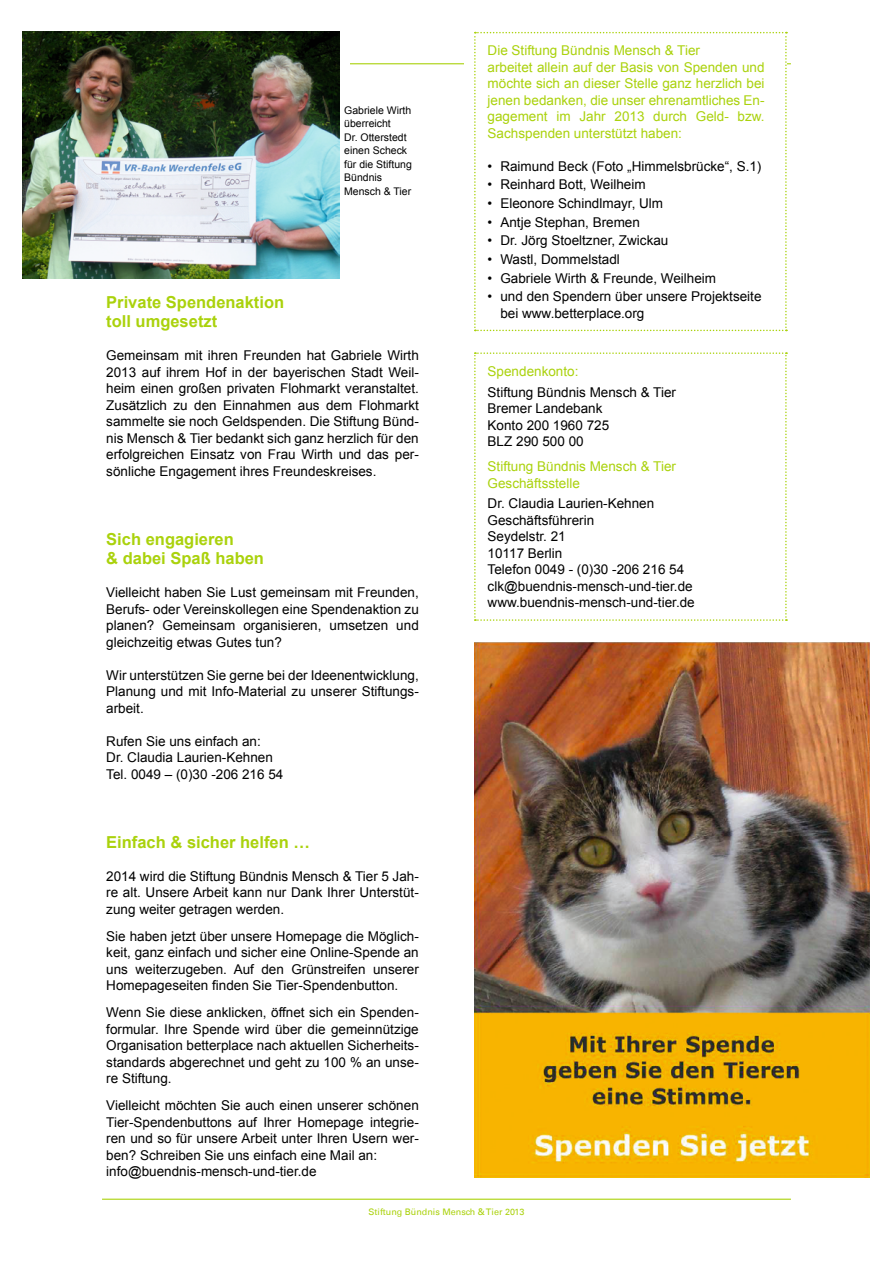
<style>
.page{position:relative;width:893px;height:1263px;background:#fff}
.page>*{position:absolute;margin:0;border:0;box-sizing:border-box;transform-origin:0 0}
.H2__Überschrift_1{font:700 16.5px/19.5px "Arial";color:#aad20c}
.P__Fließtext{font:13.5px/16.5px "Arial";color:#000;text-align:justify}
.P__Fließtext-2{font:13.5px/16.5px "Arial";color:#aad20c;text-align:justify}
.P__Bildunterschrift{font:10.5px/13.5px "Arial";color:#000}
.t1{font:9px "Univers";color:#aad20c}
</style>
<div class="page">
<hr style="left:102px;top:63px;width:689px;height:1px;background:#aad20c">
<hr style="left:102px;top:1198px;width:689px;height:2px;background:#aad20c">
<div style="left:339px;top:51px;width:10px;height:24px;background:#fff"></div>
<div style="left:465px;top:52px;width:10px;height:25px;background:#fff"></div>
<img style="left:23px;top:32px;width:317px;height:247px">
<img style="left:474px;top:642px;width:396px;height:536px">
<svg style="left:474px;top:32px;width:313px;height:299px"></svg>
<svg style="left:474px;top:352px;width:313px;height:269px"></svg>
<p class="P__Bildunterschrift" style="left:344px;top:104px;width:69px">Gabriele Wirth überreicht</p>
<p class="P__Bildunterschrift" style="left:344px;top:131px;width:69px">Dr. Otterstedt einen Scheck für die Stiftung<br>Bündnis<br>Mensch &amp; Tier</p>
<h2 class="H2__Überschrift_1" style="left:106px;top:293px;width:179px">Private Spendenaktion toll umgesetzt</h2>
<p class="P__Fließtext" style="left:106px;top:347px;width:314px">Gemeinsam mit ihren Freunden hat Gabriele Wirth 2013 auf ihrem Hof in der bayerischen Stadt Weil&shy;heim einen großen privaten Flohmarkt veranstaltet.<br>Zusätzlich zu den Einnahmen aus dem Flohmarkt sammelte sie noch Geldspenden. Die Stiftung Bünd&shy;nis Mensch &amp; Tier bedankt sich ganz herzlich für den erfolgreichen Einsatz von Frau Wirth und das per&shy;sönliche Engagement ihres Freundeskreises.</p>
<h2 class="H2__Überschrift_1" style="left:106px;top:530px;width:159px">Sich engagieren<br>&amp; dabei Spaß haben</h2>
<p class="P__Fließtext" style="left:106px;top:584px;width:314px">Vielleicht haben Sie Lust gemeinsam mit Freunden, Berufs- oder Vereinskollegen eine Spendenaktion zu planen? Gemeinsam organisieren, umsetzen und gleichzeitig etwas Gutes tun?</p>
<p class="P__Fließtext" style="left:106px;top:667px;width:314px">Wir unterstützen Sie gerne bei der Ideenentwicklung, Planung und mit Info-Material zu unserer Stiftungs&shy;arbeit.</p>
<p class="P__Fließtext" style="left:106px;top:733px;width:156px">Rufen Sie uns einfach an:</p>
<p class="P__Fließtext" style="left:106px;top:749px;width:168px">Dr. Claudia Laurien-Kehnen</p>
<p class="P__Fließtext" style="left:106px;top:766px;width:179px">Tel. 0049 – (0)30 -206 216 54</p>
<h2 class="H2__Überschrift_1" style="left:106px;top:833px;width:205px">Einfach &amp; sicher helfen …</h2>
<p class="P__Fließtext" style="left:106px;top:868px;width:314px">2014 wird die Stiftung Bündnis Mensch &amp; Tier 5 Jah&shy;re alt. Unsere Arbeit kann nur Dank Ihrer Unterstüt&shy;zung weiter getragen werden.</p>
<p class="P__Fließtext" style="left:106px;top:928px;width:314px">Sie haben jetzt über unsere Homepage die Möglich&shy;keit, ganz einfach und sicher eine Online-Spende an uns weiterzugeben. Auf den Grünstreifen unserer Homepageseiten finden Sie Tier-Spendenbutton.</p>
<p class="P__Fließtext" style="left:106px;top:1004px;width:314px">Wenn Sie diese anklicken, öffnet sich ein Spenden&shy;formular. Ihre Spende wird über die gemeinnützige Organisation betterplace nach aktuellen Sicherheits&shy;standards abgerechnet und geht zu 100 % an unse&shy;re Stiftung.</p>
<p class="P__Fließtext" style="left:106px;top:1097px;width:314px">Vielleicht möchten Sie auch einen unserer schönen Tier-Spendenbuttons auf Ihrer Homepage integrie&shy;ren und so für unsere Arbeit unter Ihren Usern wer&shy;ben? Schreiben Sie uns einfach eine Mail an:</p>
<p class="P__Fließtext" style="left:106px;top:1163px;width:212px">info@buendnis-mensch-und-tier.de</p>
<p class="P__Fließtext-2" style="left:488px;top:42px;width:214px">Die Stiftung Bündnis Mensch &amp; Tier</p>
<p class="P__Fließtext-2" style="left:488px;top:59px;width:279px">arbeitet allein auf der Basis von Spenden und möchte sich an dieser Stelle ganz herzlich bei jenen bedanken, die unser ehrenamtliches En&shy;gagement im Jahr 2013 durch Geld- bzw.<br>Sachspenden unterstützt haben:</p>
<p class="P__Fließtext" style="left:488px;top:158px;width:275px">• Raimund Beck (Foto „Himmelsbrücke“, S.1)</p>
<p class="P__Fließtext" style="left:488px;top:177px;width:160px">• Reinhard Bott, Weilheim</p>
<p class="P__Fließtext" style="left:488px;top:195px;width:177px">• Eleonore Schindlmayr, Ulm</p>
<p class="P__Fließtext" style="left:488px;top:214px;width:154px">• Antje Stephan, Bremen</p>
<p class="P__Fließtext" style="left:488px;top:232px;width:182px">• Dr. Jörg Stoeltzner, Zwickau</p>
<p class="P__Fließtext" style="left:488px;top:251px;width:134px">• Wastl, Dommelstadl</p>
<p class="P__Fließtext" style="left:488px;top:270px;width:230px">• Gabriele Wirth &amp; Freunde, Weilheim</p>
<p class="P__Fließtext" style="left:500px;top:288px;width:263px;text-indent:-13px">• und den Spendern über unsere Projektseite bei www.betterplace.org</p>
<p class="P__Fließtext-2" style="left:488px;top:363px;width:92px">Spendenkonto:</p>
<p class="P__Fließtext" style="left:488px;top:384px;width:190px">Stiftung Bündnis Mensch &amp; Tier</p>
<p class="P__Fließtext" style="left:488px;top:400px;width:116px">Bremer Landebank</p>
<p class="P__Fließtext" style="left:488px;top:417px;width:123px">Konto 200 1960 725</p>
<p class="P__Fließtext" style="left:488px;top:433px;width:98px">BLZ 290 500 00</p>
<p class="P__Fließtext-2" style="left:488px;top:458px;width:190px">Stiftung Bündnis Mensch &amp; Tier<br>Geschäftsstelle</p>
<p class="P__Fließtext" style="left:488px;top:495px;width:168px">Dr. Claudia Laurien-Kehnen</p>
<p class="P__Fließtext" style="left:488px;top:512px;width:108px">Geschäftsführerin</p>
<p class="P__Fließtext" style="left:488px;top:528px;width:80px">Seydelstr. 21</p>
<p class="P__Fließtext" style="left:488px;top:545px;width:76px">10117 Berlin</p>
<p class="P__Fließtext" style="left:488px;top:561px;width:198px">Telefon 0049 - (0)30 -206 216 54</p>
<p class="P__Fließtext" style="left:488px;top:578px;width:207px">clk@buendnis-mensch-und-tier.de</p>
<p class="P__Fließtext" style="left:488px;top:594px;width:209px">www.buendnis-mensch-und-tier.de</p>
<p class="t1" style="left:369px;top:1206px;width:157px">Stiftung Bündnis Mensch &amp; Tier 2013</p>
</div>
